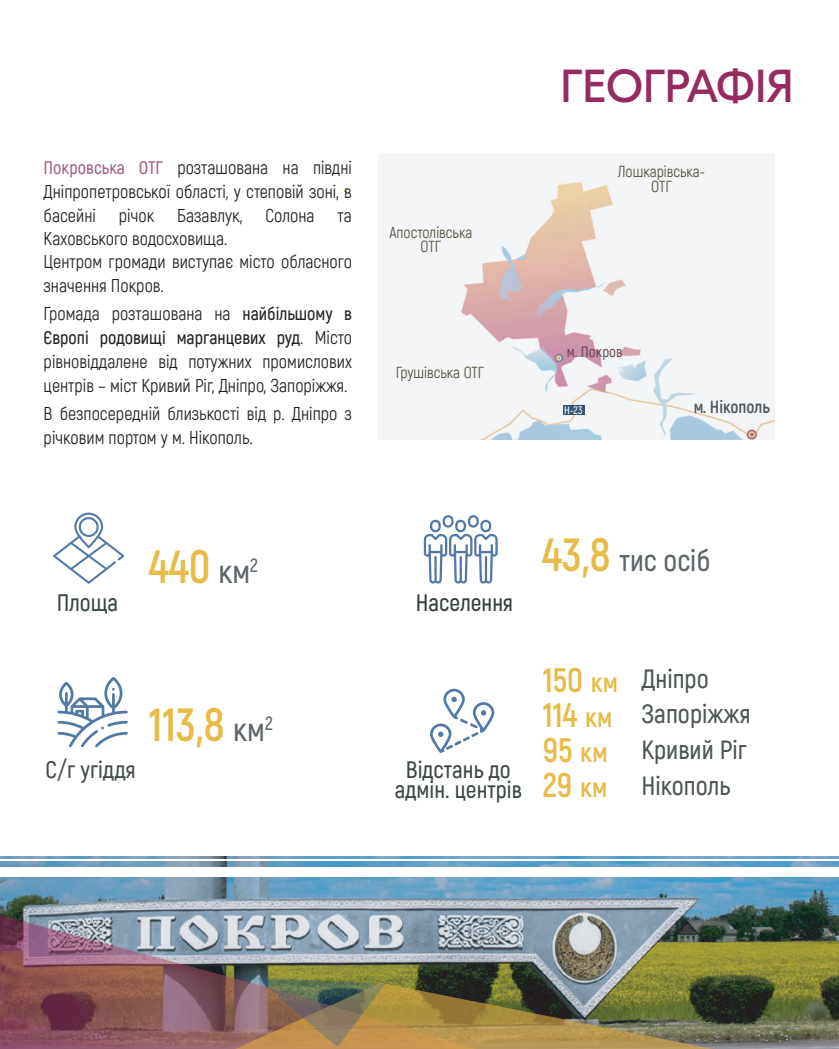
<style>
.page{position:relative;width:839px;height:1049px;background:#fff}
.page>*{position:absolute;margin:0;border:0;box-sizing:border-box;transform-origin:0 0}
.t1{font:700 46.25px "Akrobat";color:#e8bb46}
.t2{font:46.25px "GT Eesti Pro Display";letter-spacing:-.005em;color:#942c61}
.t3{font:700 33.75px/35px "Akrobat";color:#e8bb46}
.t4{font:600 30px "Akrobat";color:#5c6467}
.t5{font:600 26.25px/36px "Akrobat";color:#4d5557}
.t6{font:600 23.75px/20px "Akrobat";color:#3c4545;text-align:center}
.t7{font:600 23.75px "Akrobat";color:#434b4c}
.t8{font:600 23.75px "Akrobat";color:#343d3e}
.t9{font:600 23.75px "Akrobat";color:#384545}
.t10{font:18.12px/23.8px "Akrobat";color:#231f20;text-align:justify}
.t11{font:700 17.5px "Akrobat";color:#454d4e}
.t12{font:15.62px/14.6px "Akrobat";color:#4c523c;text-align:center}
.t13{font:600 15px "Akrobat";color:#644450}
.t14{font:600 10.88px "Akrobat";color:#fff}
.s1{font-weight:600;color:rgb(132 45 99/.75)}
.s2{font-weight:600}
.s3{font-weight:600;font-size:32.5px;color:#5c6467}
.s4{font-weight:700;font-size:46.25px;color:#e7bb47}
.s5{font-weight:700;font-size:33.75px;color:#e8bb46}
.s6{font-weight:700;font-size:27.5px;color:#e8bb46}
.s7{font-size:27.5px}
</style>
<div class="page">
<hr style="left:0;top:168px;width:1px;height:120px;background:#ecf0f3">
<hr style="left:0;top:489px;width:1px;height:115px;background:#ecf0f3">
<svg style="left:53px;top:512px;width:71px;height:72px"></svg>
<svg style="left:58px;top:677px;width:70px;height:70px"></svg>
<svg style="left:424px;top:515px;width:74px;height:69px"></svg>
<svg style="left:430px;top:689px;width:64px;height:64px"></svg>
<img style="left:378px;top:154px;width:396px;height:285px">
<div style="left:563px;top:405px;width:21px;height:10px;background:#345471"></div>
<img style="left:0;top:857px;width:839px;height:192px">
<div style="left:0;top:868px;width:839px;height:9px;background:#fff"></div>
<img style="left:0;top:915px;width:481px;height:134px">
<img style="left:234px;top:978px;width:479px;height:71px">
<hr style="left:0;top:859px;width:839px;height:2px;background:#fff">
<p class="t10" style="left:44px;top:156px;width:310px"><span class="s1">Покровська ОТГ</span> розташована на півдні Дніпропетровської області, у степовій зоні, в басейні</p>
<p class="t10" style="left:119px;top:203px;width:37px">річок</p>
<p class="t10" style="left:177px;top:203px;width:67px">Базавлук,</p>
<p class="t10" style="left:265px;top:203px;width:51px">Солона</p>
<p class="t10" style="left:338px;top:203px;width:16px">та</p>
<p class="t10" style="left:44px;top:227px;width:310px;line-height:23.1px;text-align:left">Каховського водосховища.<br>Центром громади виступає місто обласного значення Покров.</p>
<p class="t10" style="left:44px;top:302px;width:310px">Громада розташована на <span class="s2">найбільшому в Європі родовищі марганцевих руд</span>. Місто рівновіддалене від потужних промислових центрів – міст Кривий Ріг, Дніпро, Запоріжжя.</p>
<p class="t10" style="left:44px;top:402px;width:310px">В безпосередній близькості від р. Дніпро з річковим портом у м. Нікополь.</p>
<p class="t12" style="left:389px;top:225px;width:84px">Апостолівська<br>ОТГ</p>
<p class="t12" style="left:396px;top:365px;width:90px">Грушівська ОТГ</p>
<h1 class="t2" style="left:560px;top:61px;width:235px">ГЕОГРАФІЯ</h1>
<p class="t12" style="left:618px;top:164px;width:89px">Лошкарівська-<br>ОТГ</p>
<p class="t13" style="left:566px;top:343px;width:58px">м. Покров</p>
<p class="t14" style="left:564px;top:403px;width:20px">Н-23</p>
<p class="t11" style="left:693px;top:396px;width:78px">м. Нікополь</p>
<h3 class="t9" style="left:57px;top:588px;width:63px">Площа</h3>
<h1 class="t1" style="left:149px;top:538px;width:111px">440 <span class="s3">км</span><sup>2</sup></h1>
<h3 class="t4" style="left:542px;top:542px;width:170px"><span class="s4">43,8</span> тис осіб</h3>
<h3 class="t8" style="left:416px;top:588px;width:98px">Населення</h3>
<h3 class="t7" style="left:46px;top:755px;width:91px">С/г угіддя</h3>
<h1 class="t1" style="left:149px;top:696px;width:126px">113,8 <span class="s3">км</span><sup>2</sup></h1>
<h3 class="t6" style="left:395px;top:760px;width:128px">Відстань до адмін. центрів</h3>
<h3 class="t5" style="left:543px;top:660px;width:168px"><span class="s5">150</span> <span class="s6">км</span> Дніпро</h3>
<h2 class="t3" style="left:543px;top:697px;width:71px">114 <span class="s7">км<br></span>95 <span class="s7">км<br></span>29 <span class="s7">км</span></h2>
<h3 class="t5" style="left:641px;top:696px;width:110px">Запоріжжя<br>Кривий Ріг<br>Нікополь</h3>
</div>
